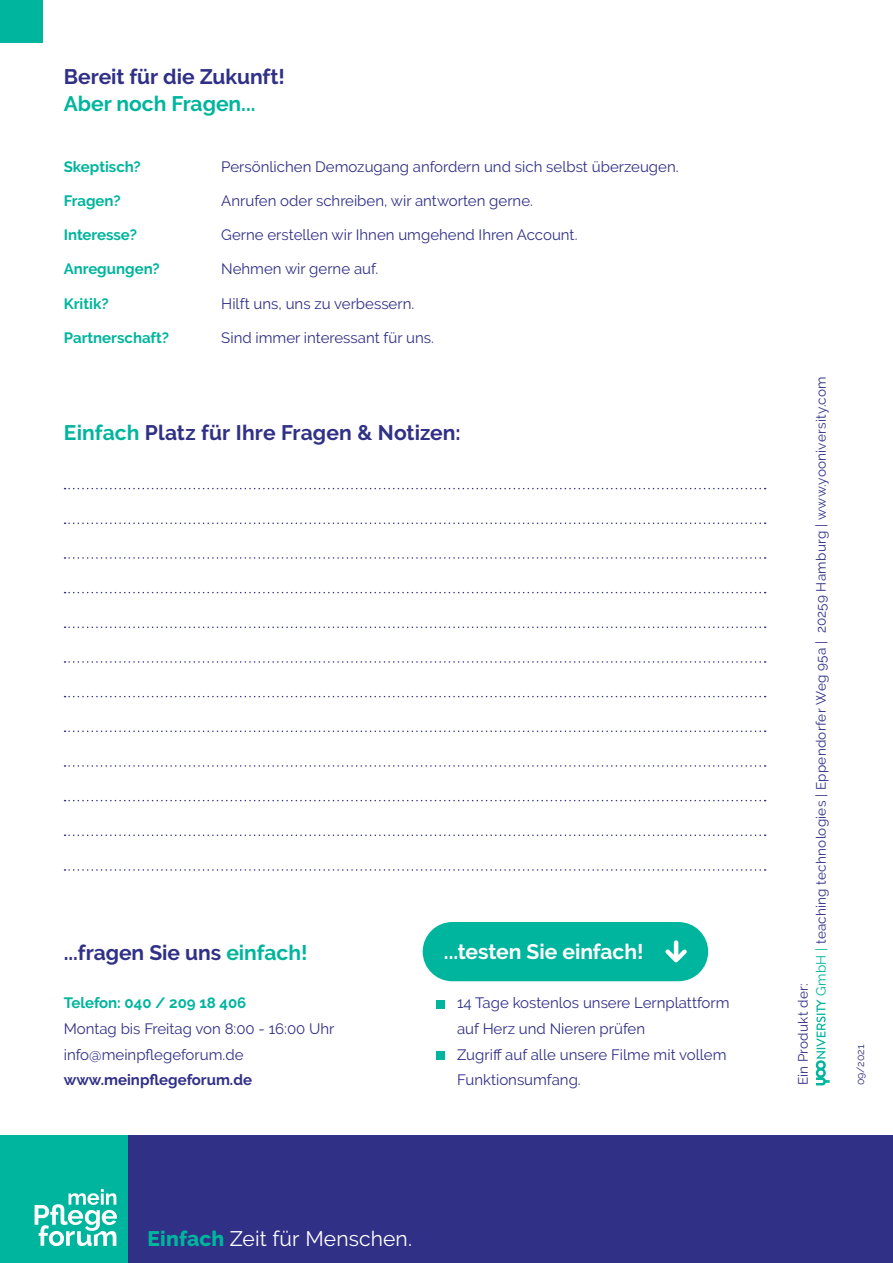
<style>
.page{position:relative;width:893px;height:1263px;background:#fff}
.page>*{position:absolute;margin:0;border:0;box-sizing:border-box;transform-origin:0 0}
.t1{font:700 21px/27px "Raleway";color:#303087}
.t2{font:21px "Raleway";letter-spacing:.005em;color:#fff}
.t3{font:700 21px "Raleway";color:#fff}
.t4{font:15px/25.5px "Raleway";color:#303087}
.t5{font:700 15px "Raleway";color:#00b59d}
.t6{font:13.5px/18px "Raleway";letter-spacing:.02em;color:#303087}
.t7{font:10.5px "Raleway";color:#303087}
.s1{color:#00b59d}
.s2{font-weight:700}
.s3{font-weight:800;color:#00b59d}
</style>
<div class="page">
<div style="left:128px;top:1135px;width:765px;height:128px;background:#303087"></div>
<div style="left:0;top:1135px;width:128px;height:128px;background:#00b59d"></div>
<svg style="left:35px;top:1189px;width:82px;height:57px"></svg>
<svg style="left:65px;top:488px;width:701px;height:1px"></svg>
<svg style="left:65px;top:522px;width:701px;height:2px"></svg>
<svg style="left:65px;top:557px;width:701px;height:2px"></svg>
<svg style="left:65px;top:592px;width:701px;height:1px"></svg>
<svg style="left:65px;top:626px;width:701px;height:2px"></svg>
<svg style="left:65px;top:661px;width:701px;height:2px"></svg>
<svg style="left:65px;top:696px;width:701px;height:1px"></svg>
<svg style="left:65px;top:730px;width:701px;height:2px"></svg>
<svg style="left:65px;top:765px;width:701px;height:2px"></svg>
<svg style="left:65px;top:800px;width:701px;height:1px"></svg>
<svg style="left:65px;top:834px;width:701px;height:2px"></svg>
<svg style="left:65px;top:869px;width:701px;height:2px"></svg>
<svg style="left:816px;top:999px;width:14px;height:86px"></svg>
<div style="left:0;top:0;width:43px;height:43px;background:#00b59d"></div>
<div style="left:436px;top:1000px;width:8px;height:8px;background:#00b59d"></div>
<div style="left:436px;top:1051px;width:8px;height:8px;background:#00b59d"></div>
<div style="left:424px;top:923px;width:283px;height:57px;background:#00b59d;border-radius:28px"></div>
<div style="left:423px;top:922px;width:285px;height:59px;border:3px solid #00b59d;border-radius:28px"></div>
<svg style="left:665px;top:940px;width:22px;height:23px"></svg>
<p class="t1" style="left:64px;top:63px;width:223px">Bereit für die Zukunft!<br><span class="s1">Aber noch Fragen...</span></p>
<p class="t5" style="left:64px;top:159px;width:79px">Skeptisch?</p>
<p class="t4" style="left:221px;top:154px;width:459px">Persönlichen Demozugang anfordern und sich selbst überzeugen.</p>
<p class="t5" style="left:64px;top:193px;width:58px">Fragen?</p>
<p class="t4" style="left:221px;top:188px;width:313px">Anrufen oder schreiben, wir antworten gerne.</p>
<p class="t5" style="left:64px;top:227px;width:75px">Interesse?</p>
<p class="t4" style="left:221px;top:222px;width:358px">Gerne erstellen wir Ihnen umgehend Ihren Account.</p>
<p class="t5" style="left:64px;top:261px;width:97px">Anregungen?</p>
<p class="t4" style="left:221px;top:256px;width:159px">Nehmen wir gerne auf.</p>
<p class="t5" style="left:64px;top:295px;width:46px">Kritik?</p>
<p class="t4" style="left:221px;top:290px;width:194px">Hilft uns, uns zu verbessern.</p>
<p class="t5" style="left:64px;top:329px;width:107px">Partnerschaft?</p>
<p class="t4" style="left:221px;top:324px;width:214px">Sind immer interessant für uns.</p>
<p class="t1" style="left:64px;top:419px;width:398px"><span class="s1">Einfach</span> Platz für Ihre Fragen &amp; Notizen:</p>
<p class="t1" style="left:64px;top:939px;width:245px">...fragen Sie uns <span class="s1">einfach!</span></p>
<p class="t5" style="left:64px;top:995px;width:184px">Telefon: 040 / 209 18 406</p>
<p class="t4" style="left:64px;top:1016px;width:272px">Montag bis Freitag von 8:00 - 16:00 Uhr</p>
<p class="t4" style="left:64px;top:1041px;width:190px">info@meinpflegeforum.de <span class="s2">www.meinpflegeforum.de</span></p>
<p class="t3" style="left:444px;top:940px;width:201px">...testen Sie einfach!</p>
<p class="t4" style="left:457px;top:990px;width:274px">14 Tage kostenlos unsere Lernplattform auf Herz und Nieren prüfen</p>
<p class="t4" style="left:457px;top:1041px;width:271px">Zugriff auf alle unsere Filme mit vollem<br>Funktionsumfang.</p>
<p class="t2" style="left:147px;top:1226px;width:266px"><span class="s3">Einfach</span> Zeit für Menschen.</p>
<p class="t6" style="left:794px;top:996px;width:621px;text-indent:-90px;rotate:-90deg">Ein Produkt der:<br><span class="s1">GmbH |</span> teaching technologies | Eppendorfer Weg 95a | 20259 Hamburg | www.yooniversity.com</p>
<p class="t7" style="left:854px;top:1085px;width:42px;rotate:-90deg">09/2021</p>
</div>
